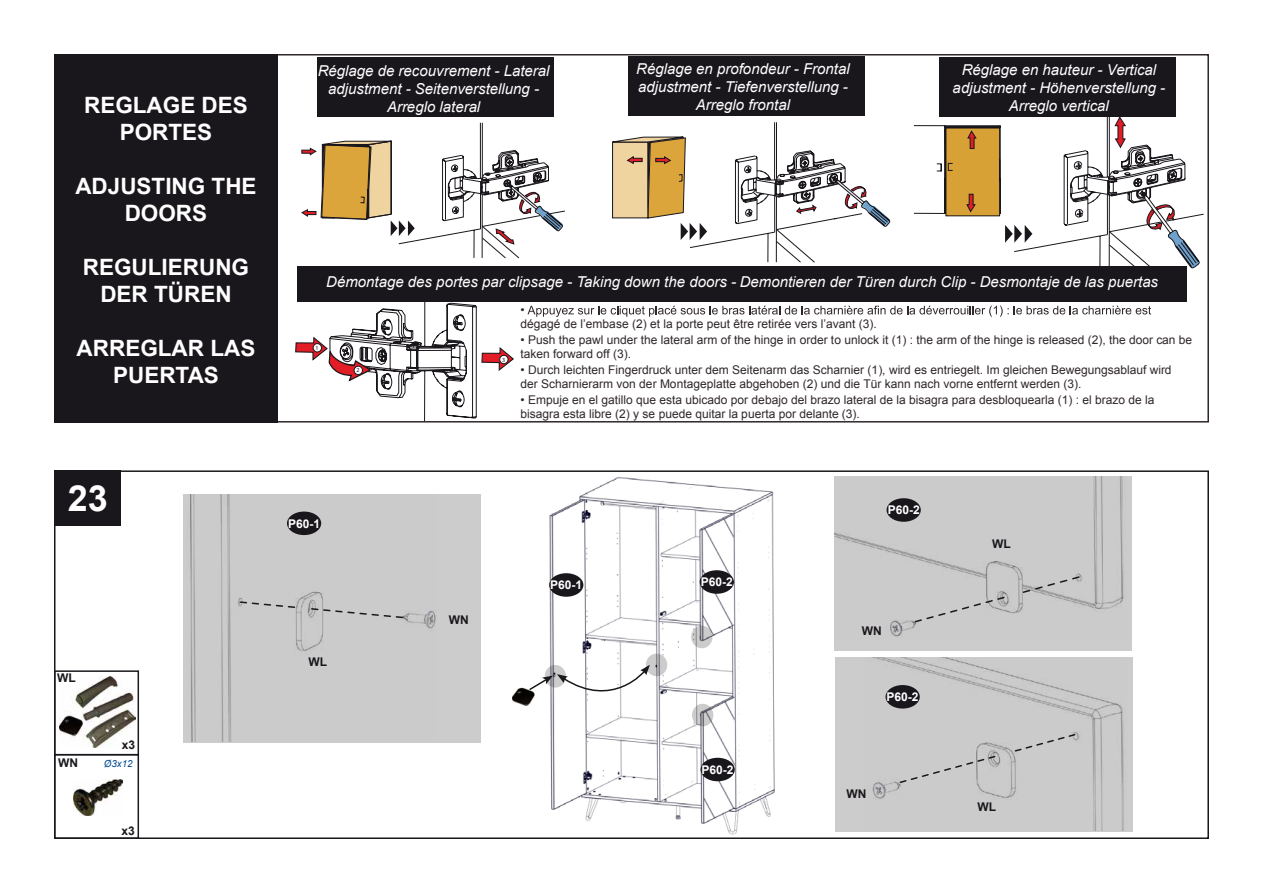
<style>
.page{position:relative;width:1263px;height:893px;background:#fff}
.page>*{position:absolute;margin:0;border:0;box-sizing:border-box;transform-origin:0 0}
.t1{font:700 36px "Arial";color:#fff}
.t2{font:700 22.5px/27px "Arial";color:#fff;text-align:center}
.t3{font:italic 15px/18px "Arial";color:#fff;text-align:center}
.t4{font:12px/13.5px "Arial";color:#2f272a}
.t5{font:700 12px "Arial";color:#fff}
.t6{font:700 12px "Arial";color:#1a171c}
.t7{font:italic 9.75px "Arial";color:#00488f}
.t8{font:6px "Myriad Pro";color:#1a171c}
</style>
<div class="page">
<img style="left:549px;top:477px;width:226px;height:358px">
<svg style="left:301px;top:122px;width:264px;height:137px"></svg>
<svg style="left:612px;top:122px;width:278px;height:141px"></svg>
<svg style="left:913px;top:117px;width:291px;height:152px"></svg>
<svg style="left:295px;top:302px;width:219px;height:118px"></svg>
<div style="left:500px;top:355px;width:8px;height:9px;background:#fff;border-radius:50%"></div>
<div style="left:499px;top:355px;width:9px;height:9px;border:1px solid #1a171c;border-radius:50%"></div>
<div style="left:313px;top:344px;width:8px;height:8px;background:#fff;border-radius:50%"></div>
<div style="left:313px;top:343px;width:9px;height:9px;border:1px solid #1a171c;border-radius:50%"></div>
<div style="left:54px;top:54px;width:224px;height:369px;background:#1a171c"></div>
<div style="left:939px;top:57px;width:237px;height:60px;background:#1a171c"></div>
<div style="left:628px;top:56px;width:237px;height:60px;background:#1a171c"></div>
<div style="left:317px;top:58px;width:237px;height:59px;background:#1a171c"></div>
<div style="left:297px;top:267px;width:890px;height:35px;background:#1a171c"></div>
<svg style="left:527px;top:306px;width:624px;height:11px"></svg>
<div style="left:55px;top:470px;width:66px;height:56px;background:#1a171c"></div>
<div style="left:184px;top:494px;width:297px;height:249px;background:#ccc"></div>
<img style="left:190px;top:495px;width:246px;height:246px">
<img style="left:513px;top:688px;width:15px;height:18px">
<div style="left:54px;top:670px;width:85px;height:85px;border:2px solid #1a171c"></div>
<img style="left:59px;top:677px;width:77px;height:70px">
<div style="left:54px;top:754px;width:85px;height:85px;border:2px solid #1a171c"></div>
<img style="left:74px;top:779px;width:48px;height:36px">
<svg style="left:528px;top:665px;width:122px;height:45px"></svg>
<div style="left:549px;top:573px;width:34px;height:24px;background:#1a171c;border-radius:50%"></div>
<div style="left:700px;top:570px;width:34px;height:24px;background:#1a171c;border-radius:50%"></div>
<div style="left:700px;top:758px;width:35px;height:23px;background:#1a171c;border-radius:50%"></div>
<div style="left:287px;top:512px;width:34px;height:23px;background:#1a171c;border-radius:50%"></div>
<div style="left:835px;top:476px;width:297px;height:174px;background:#ccc"></div>
<div style="left:836px;top:657px;width:297px;height:174px;background:#ccc"></div>
<img style="left:835px;top:477px;width:289px;height:160px">
<img style="left:872px;top:658px;width:252px;height:172px">
<div style="left:886px;top:498px;width:35px;height:24px;background:#1a171c;border-radius:50%"></div>
<div style="left:885px;top:685px;width:35px;height:24px;background:#1a171c;border-radius:50%"></div>
<svg style="left:310px;top:607px;width:94px;height:12px"></svg>
<svg style="left:239px;top:600px;width:57px;height:9px"></svg>
<svg style="left:1021px;top:575px;width:60px;height:19px"></svg>
<svg style="left:1014px;top:733px;width:62px;height:20px"></svg>
<svg style="left:913px;top:596px;width:93px;height:27px"></svg>
<svg style="left:898px;top:755px;width:98px;height:29px"></svg>
<h2 class="t2" style="left:84px;top:92px;width:165px">REGLAGE DES<br>PORTES</h2>
<h2 class="t2" style="left:75px;top:173px;width:183px">ADJUSTING THE<br>DOORS</h2>
<h2 class="t2" style="left:83px;top:254px;width:168px">REGULIERUNG<br>DER TÜREN</h2>
<h2 class="t2" style="left:77px;top:335px;width:180px">ARREGLAR LAS<br>PUERTAS</h2>
<h1 class="t1" style="left:68px;top:475px;width:42px">23</h1>
<p class="t6" style="left:57px;top:670px;width:20px">WL</p>
<p class="t6" style="left:58px;top:754px;width:21px">WN</p>
<p class="t6" style="left:122px;top:737px;width:15px">x3</p>
<p class="t7" style="left:104px;top:757px;width:30px">Ø3x12</p>
<p class="t6" style="left:121px;top:822px;width:15px">x3</p>
<p class="t3" style="left:318px;top:62px;width:233px">Réglage de recouvrement - Lateral adjustment - Seitenverstellung -<br>Arreglo lateral</p>
<p class="t3" style="left:636px;top:60px;width:215px">Réglage en profondeur - Frontal adjustment - Tiefenverstellung -<br>Arreglo frontal</p>
<p class="t3" style="left:953px;top:60px;width:214px">Réglage en hauteur - Vertical adjustment - Höhenverstellung -<br>Arreglo vertical</p>
<p class="t8" style="left:315px;top:344px;width:5px">1</p>
<p class="t3" style="left:326px;top:273px;width:833px">Démontage des portes par clipsage - Taking down the doors - Demontieren der Türen durch Clip - Desmontaje de las puertas</p>
<p class="t4" style="left:521px;top:303px;width:358px">•<br>dégagé de l’embase (2) et la porte peut être retirée vers l’avant (3).</p>
<p class="t4" style="left:521px;top:333px;width:673px">• Push the pawl under the lateral arm of the hinge in order to unlock it (1) : the arm of the hinge is released (2), the door can be taken forward off (3).</p>
<p class="t4" style="left:521px;top:363px;width:652px">• Durch leichten Fingerdruck unter dem Seitenarm das Scharnier (1), wird es entriegelt. Im gleichen Bewegungsablauf wird der Scharnierarm von der Montageplatte abgehoben (2) und die Tür kann nach vorne entfernt werden (3).</p>
<p class="t4" style="left:521px;top:393px;width:635px">• Empuje en el gatillo que esta ubicado por debajo del brazo lateral de la bisagra para desbloquearla (1) : el brazo de la bisagra esta libre (2) y se puede quitar la puerta por delante (3).</p>
<p class="t8" style="left:502px;top:356px;width:5px">3</p>
<p class="t8" style="left:356px;top:367px;width:5px">2</p>
<p class="t5" style="left:288px;top:515px;width:34px">P60-1</p>
<p class="t6" style="left:449px;top:612px;width:21px">WN</p>
<p class="t5" style="left:550px;top:577px;width:34px">P60-1</p>
<p class="t5" style="left:701px;top:574px;width:34px">P60-2</p>
<p class="t5" style="left:888px;top:502px;width:34px">P60-2</p>
<p class="t6" style="left:862px;top:623px;width:21px">WN</p>
<p class="t6" style="left:992px;top:536px;width:20px">WL</p>
<p class="t6" style="left:308px;top:653px;width:20px">WL</p>
<p class="t5" style="left:702px;top:762px;width:34px">P60-2</p>
<p class="t5" style="left:887px;top:689px;width:34px">P60-2</p>
<p class="t6" style="left:846px;top:785px;width:21px">WN</p>
<p class="t6" style="left:977px;top:799px;width:20px">WL</p>
</div>
